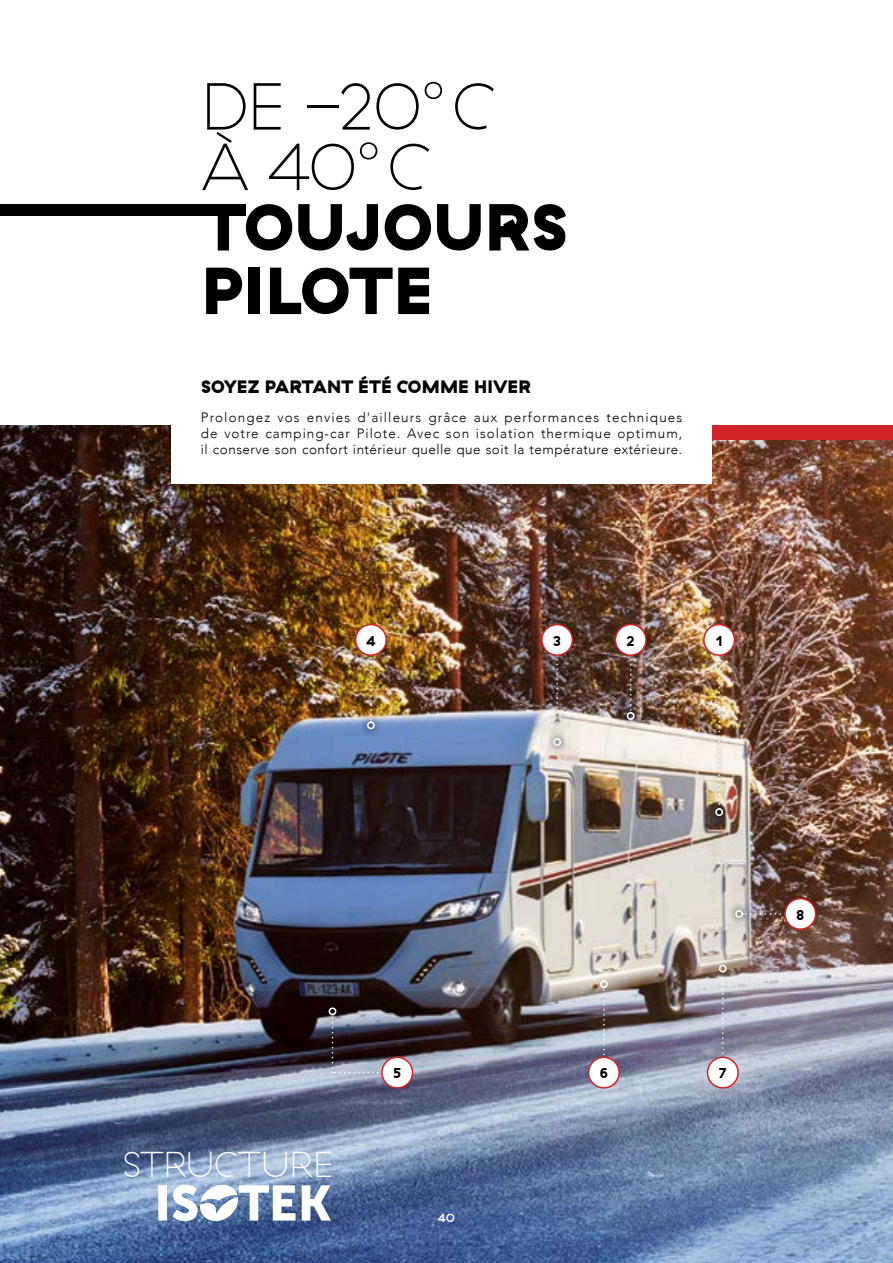
<style>
.page{position:relative;width:893px;height:1263px;background:#fff}
.page>*{position:absolute;margin:0;border:0;box-sizing:border-box;transform-origin:0 0}
.t1{font:900 66.3px/63.4px "GT Haptik";letter-spacing:.01em;color:#000}
.t2{font:100 66.3px/60.4px "GT Haptik";color:#000}
.t3{font:100 36px "GT Haptik";letter-spacing:.01em;color:#fff}
.t4{font:900 18px "GT Haptik";letter-spacing:.01em;color:#000}
.t5{font:700 14.25px "GT Haptik";color:#000}
.t6{font:300 13.5px/16.2px "Avenir";letter-spacing:.035em;color:#000;text-align:justify}
.t7{font:500 12px "GT Haptik";color:#fff}
</style>
<div class="page">
<img style="left:0;top:425px;width:893px;height:838px">
<svg style="left:619px;top:649px;width:24px;height:78px;background:#745b51"></svg>
<svg style="left:630px;top:656px;width:2px;height:56px"></svg>
<div style="left:627px;top:712px;width:8px;height:8px;border:2px solid #fff;border-radius:50%"></div>
<img style="left:359px;top:650px;width:24px;height:88px">
<svg style="left:370px;top:656px;width:2px;height:65px"></svg>
<div style="left:367px;top:721px;width:8px;height:8px;border:2px solid #fff;border-radius:50%"></div>
<div style="left:356px;top:625px;width:30px;height:30px;background:#fff;border-radius:50%"></div>
<div style="left:355px;top:624px;width:32px;height:32px;border:2px solid #d2232a;border-radius:50%"></div>
<img style="left:711px;top:654px;width:15px;height:165px">
<svg style="left:718px;top:656px;width:2px;height:152px"></svg>
<div style="left:715px;top:808px;width:8px;height:8px;border:2px solid #fff;border-radius:50%"></div>
<div style="left:704px;top:625px;width:30px;height:30px;background:#fff;border-radius:50%"></div>
<div style="left:703px;top:624px;width:32px;height:32px;border:2px solid #d2232a;border-radius:50%"></div>
<svg style="left:545px;top:650px;width:24px;height:104px;background:#93847f"></svg>
<svg style="left:556px;top:656px;width:2px;height:82px"></svg>
<div style="left:553px;top:738px;width:8px;height:8px;border:2px solid #fff;border-radius:50%"></div>
<div style="left:542px;top:625px;width:30px;height:30px;background:#fff;border-radius:50%"></div>
<div style="left:541px;top:624px;width:32px;height:32px;border:2px solid #d2232a;border-radius:50%"></div>
<svg style="left:321px;top:1000px;width:75px;height:81px;background:#4f4a52"></svg>
<svg style="left:332px;top:1014px;width:56px;height:59px;background:#575560"></svg>
<div style="left:329px;top:1007px;width:7px;height:8px;border:2px solid #fff;border-radius:50%"></div>
<div style="left:382px;top:1057px;width:30px;height:31px;background:#fff;border-radius:50%"></div>
<div style="left:381px;top:1056px;width:32px;height:32px;border:2px solid #d2232a;border-radius:50%"></div>
<svg style="left:722px;top:972px;width:2px;height:84px"></svg>
<div style="left:719px;top:964px;width:8px;height:8px;border:2px solid #fff;border-radius:50%"></div>
<div style="left:707px;top:1057px;width:31px;height:31px;background:#fff;border-radius:50%"></div>
<div style="left:707px;top:1056px;width:32px;height:32px;border:2px solid #d2232a;border-radius:50%"></div>
<svg style="left:603px;top:988px;width:2px;height:68px"></svg>
<div style="left:600px;top:980px;width:8px;height:8px;border:2px solid #fff;border-radius:50%"></div>
<div style="left:589px;top:1057px;width:30px;height:31px;background:#fff;border-radius:50%"></div>
<div style="left:588px;top:1056px;width:32px;height:32px;border:2px solid #d2232a;border-radius:50%"></div>
<svg style="left:727px;top:902px;width:64px;height:24px"></svg>
<svg style="left:743px;top:913px;width:41px;height:2px"></svg>
<div style="left:735px;top:910px;width:8px;height:8px;border:2px solid #fff;border-radius:50%"></div>
<div style="left:785px;top:899px;width:31px;height:30px;background:#fff;border-radius:50%"></div>
<div style="left:784px;top:898px;width:32px;height:32px;border:2px solid #d2232a;border-radius:50%"></div>
<svg style="left:158px;top:1185px;width:173px;height:36px"></svg>
<div style="left:615px;top:625px;width:31px;height:30px;background:#fff;border-radius:50%"></div>
<div style="left:615px;top:624px;width:32px;height:32px;border:2px solid #d2232a;border-radius:50%"></div>
<div style="left:171px;top:349px;width:541px;height:135px;background:#fff"></div>
<div style="left:0;top:204px;width:246px;height:12px;background:#000"></div>
<div style="left:712px;top:425px;width:181px;height:14px;background:#d2232a"></div>
<h1 class="t2" style="left:201px;top:78px;width:295px">DE -20° C<br>À 40° C</h1>
<h1 class="t1" style="left:201px;top:195px;width:368px">TOUJOURS<br>PILOTE</h1>
<h3 class="t4" style="left:201px;top:375px;width:331px">SOYEZ PARTANT ÉTÉ COMME HIVER</h3>
<p class="t6" style="left:201px;top:409px;width:483px">Prolongez vos envies d'ailleurs grâce aux performances techniques de votre camping-car Pilote. Avec son isolation thermique optimum, il conserve son confort intérieur quelle que soit la température extérieure.</p>
<p class="t5" style="left:366px;top:632px;width:11px">4</p>
<p class="t5" style="left:553px;top:632px;width:9px">3</p>
<p class="t5" style="left:716px;top:632px;width:8px">1</p>
<p class="t5" style="left:627px;top:632px;width:10px">2</p>
<h2 class="t3" style="left:123px;top:1144px;width:211px">STRUCTURE</h2>
<p class="t5" style="left:393px;top:1064px;width:10px">5</p>
<p class="t5" style="left:600px;top:1064px;width:10px">6</p>
<p class="t5" style="left:719px;top:1064px;width:9px">7</p>
<p class="t7" style="left:438px;top:1210px;width:19px">40</p>
<p class="t5" style="left:796px;top:906px;width:10px">8</p>
</div>
